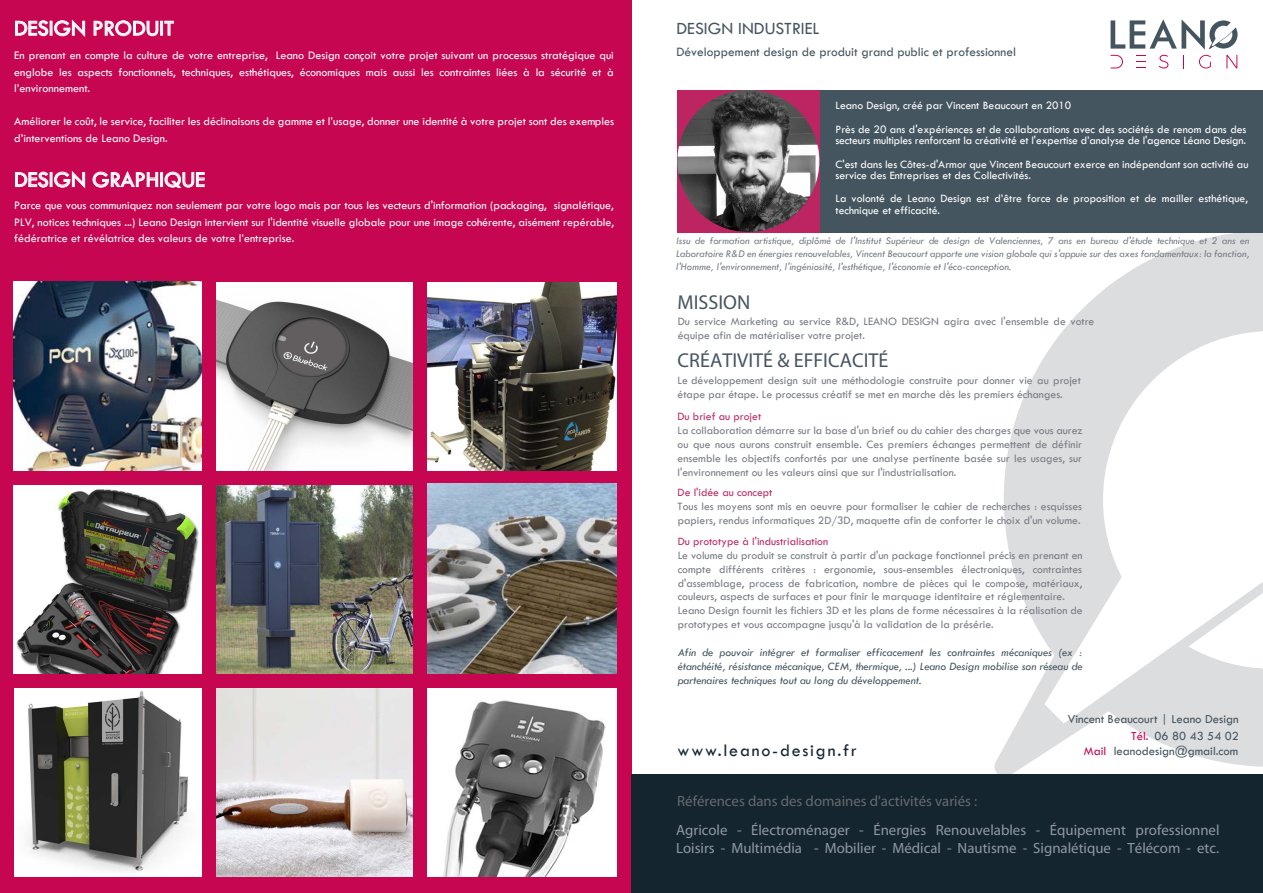
<style>
.page{position:relative;width:1263px;height:893px;background:#fff}
.page>*{position:absolute;margin:0;border:0;box-sizing:border-box;transform-origin:0 0}
.t1{font:22.5px "Tw Cen";color:#fff}
.t2{font:20.1px "Myriad";color:#455560}
.t3{font:18px "Tw Cen";letter-spacing:.1em;color:#142530}
.t4{font:17.7px "Tw Cen";color:#455560}
.t5{font:14.85px/17.9px "Myriad";color:#9098a5}
.t6{font:14.85px "Myriad";color:#676a6d}
.t7{font:13.35px "Tw Cen";color:#455560}
.t8{font:12.75px/17.2px "Tw Cen";color:#455560;text-align:right}
.t9{font:12px/16.5px "Tw Cen";color:#fff;text-align:justify}
.t10{font:11.7px/14px "Tw Cen";color:#787c84}
.t11{font:11.7px/23.2px "Tw Cen";color:#fff}
.t12{font:italic 11.7px/14px "Tw Cen";color:#455560;text-align:justify}
.t13{font:11.7px "Tw Cen";color:#bb2c64}
.t14{font:italic 10.65px/12.8px "Tw Cen";color:#787c84;text-align:justify}
.s1{color:#c60651}
</style>
<div class="page">
<svg style="left:994px;top:232px;width:269px;height:543px"></svg>
<div style="left:0;top:0;width:631px;height:892px;background:#c60651"></div>
<img style="left:427px;top:688px;width:189px;height:188px">
<svg style="left:15px;top:171px;width:70px;height:17px"></svg>
<svg style="left:93px;top:171px;width:65px;height:16px"></svg>
<div style="left:160px;top:172px;width:3px;height:15px;border:1px solid #fff"></div>
<svg style="left:165px;top:171px;width:40px;height:17px"></svg>
<svg style="left:15px;top:19px;width:70px;height:18px"></svg>
<svg style="left:94px;top:20px;width:64px;height:16px"></svg>
<div style="left:160px;top:21px;width:3px;height:15px;border:1px solid #fff"></div>
<svg style="left:164px;top:21px;width:10px;height:15px"></svg>
<div style="left:631px;top:775px;width:632px;height:117px;background:#142530"></div>
<img style="left:14px;top:485px;width:188px;height:188px">
<img style="left:217px;top:485px;width:195px;height:188px">
<img style="left:217px;top:282px;width:195px;height:188px">
<img style="left:217px;top:688px;width:195px;height:188px">
<div style="left:677px;top:90px;width:586px;height:142px;background:#455560"></div>
<div style="left:677px;top:90px;width:142px;height:142px;background:#bc2462"></div>
<img style="left:677px;top:90px;width:142px;height:142px;border-radius:71px">
<svg style="left:1111px;top:19px;width:127px;height:49px"></svg>
<img style="left:14px;top:282px;width:188px;height:188px">
<img style="left:14px;top:688px;width:188px;height:188px">
<img style="left:427px;top:282px;width:189px;height:188px">
<img style="left:428px;top:484px;width:189px;height:189px">
<h1 class="t1" style="left:14px;top:15px;width:161px">DESIGN PRODUIT</h1>
<p class="t9" style="left:14px;top:47px;width:601px">En prenant en compte la culture de votre entreprise, Leano Design conçoit votre projet suivant un processus stratégique qui englobe les aspects fonctionnels, techniques, esthétiques, économiques mais aussi les contraintes liées à la sécurité et à l’environnement.</p>
<p class="t9" style="left:14px;top:113px;width:601px">Améliorer le coût, le service, faciliter les déclinaisons de gamme et l’usage, donner une identité à votre projet sont des exemples d’interventions de Leano Design.</p>
<h1 class="t1" style="left:14px;top:166px;width:192px">DESIGN GRAPHIQUE</h1>
<p class="t9" style="left:14px;top:197px;width:601px">Parce que vous communiquez non seulement par votre logo mais par tous les vecteurs d'information (packaging, signalétique, PLV, notices techniques ...) Leano Design intervient sur l'identité visuelle globale pour une image cohérente, aisément repérable, fédératrice et révélatrice des valeurs de votre l’entreprise.</p>
<h3 class="t4" style="left:677px;top:17px;width:144px">DESIGN INDUSTRIEL</h3>
<p class="t7" style="left:677px;top:43px;width:341px">Développement design de produit grand public et professionnel</p>
<p class="t11" style="left:836px;top:94px;width:412px">Leano Design, créé par Vincent Beaucourt en 2010<br>Près de 20 ans d'expériences et de collaborations avec des sociétés de renom dans des</p>
<p class="t11" style="left:836px;top:129px;width:414px">secteurs multiples renforcent la créativité et l'expertise d’analyse de l'agence Léano Design.<br>C'est dans les Côtes-d'Armor que Vincent Beaucourt exerce en indépendant son activité au</p>
<p class="t11" style="left:836px;top:164px;width:414px">service des Entreprises et des Collectivités.<br>La volonté de Leano Design est d’être force de proposition et de mailler esthétique,</p>
<p class="t11" style="left:836px;top:199px;width:106px">technique et efficacité.</p>
<p class="t14" style="left:676px;top:234px;width:575px">Issu de formation artistique, diplômé de l'Institut Supérieur de design de Valenciennes, 7 ans en bureau d'étude technique et 2 ans en Laboratoire R&amp;D en énergies renouvelables, Vincent Beaucourt apporte une vision globale qui s'appuie sur des axes fondamentaux: la fonction, l'Homme, l'environnement, l'ingéniosité, l'esthétique, l'économie et l'éco-conception.</p>
<h2 class="t2" style="left:678px;top:292px;width:74px">MISSION</h2>
<p class="t10" style="left:678px;top:314px;width:418px">Du service Marketing au service R&amp;D, LEANO DESIGN agira avec l'ensemble de votre équipe afin de matérialiser votre projet.</p>
<h2 class="t2" style="left:678px;top:350px;width:212px">CRÉATIVITÉ &amp; EFFICACITÉ</h2>
<p class="t10" style="left:678px;top:373px;width:405px">Le développement design suit une méthodologie construite pour donner vie au projet étape par étape. Le processus créatif se met en marche dès les premiers échanges.</p>
<p class="t13" style="left:678px;top:409px;width:85px">Du brief au projet</p>
<p class="t10" style="left:678px;top:423px;width:407px;text-align:justify">La collaboration démarre sur la base d'un brief ou du cahier des charges que vous aurez ou que nous aurons construit ensemble. Ces premiers échanges permettent de définir ensemble les objectifs confortés par une analyse pertinente basée sur les usages, sur l'environnement ou les valeurs ainsi que sur l'industrialisation.</p>
<p class="t13" style="left:678px;top:485px;width:96px">De l'idée au concept</p>
<p class="t10" style="left:678px;top:499px;width:406px">Tous les moyens sont mis en oeuvre pour formaliser le cahier de recherches : esquisses papiers, rendus informatiques 2D/3D, maquette afin de conforter le choix d'un volume.</p>
<p class="t13" style="left:678px;top:533px;width:152px">Du prototype à l'industrialisation</p>
<p class="t10" style="left:678px;top:547px;width:407px">Le volume du produit se construit à partir d'un package fonctionnel précis en prenant en compte différents critères : ergonomie, sous-ensembles électroniques, contraintes d'assemblage, process de fabrication, nombre de pièces qui le compose, matériaux, couleurs, aspects de surfaces et pour finir le marquage identitaire et réglementaire.<br>Leano Design fournit les fichiers 3D et les plans de forme nécessaires à la réalisation de prototypes et vous accompagne jusqu'à la validation de la présérie.</p>
<p class="t12" style="left:678px;top:645px;width:406px">Afin de pouvoir intégrer et formaliser efficacement les contraintes mécaniques (ex : étanchéité, résistance mécanique, CEM, thermique, ...) Leano Design mobilise son réseau de partenaires techniques tout au long du développement.</p>
<h3 class="t3" style="left:678px;top:739px;width:181px">www.leano-design.fr</h3>
<p class="t6" style="left:677px;top:793px;width:301px">Références dans des domaines d'activités variés :</p>
<p class="t8" style="left:1068px;top:710px;width:173px">Vincent Beaucourt | Leano Design<br><span class="s1">Tél.</span> 06 80 43 54 02</p>
<p class="t8" style="left:1084px;top:742px;width:156px"><span class="s1">Mail</span> leanodesign@gmail.com</p>
<p class="t5" style="left:676px;top:822px;width:545px">Agricole - Électroménager - Énergies Renouvelables - Équipement professionnel<br>Loisirs - Multimédia - Mobilier - Médical - Nautisme - Signalétique - Télécom - etc.</p>
</div>
